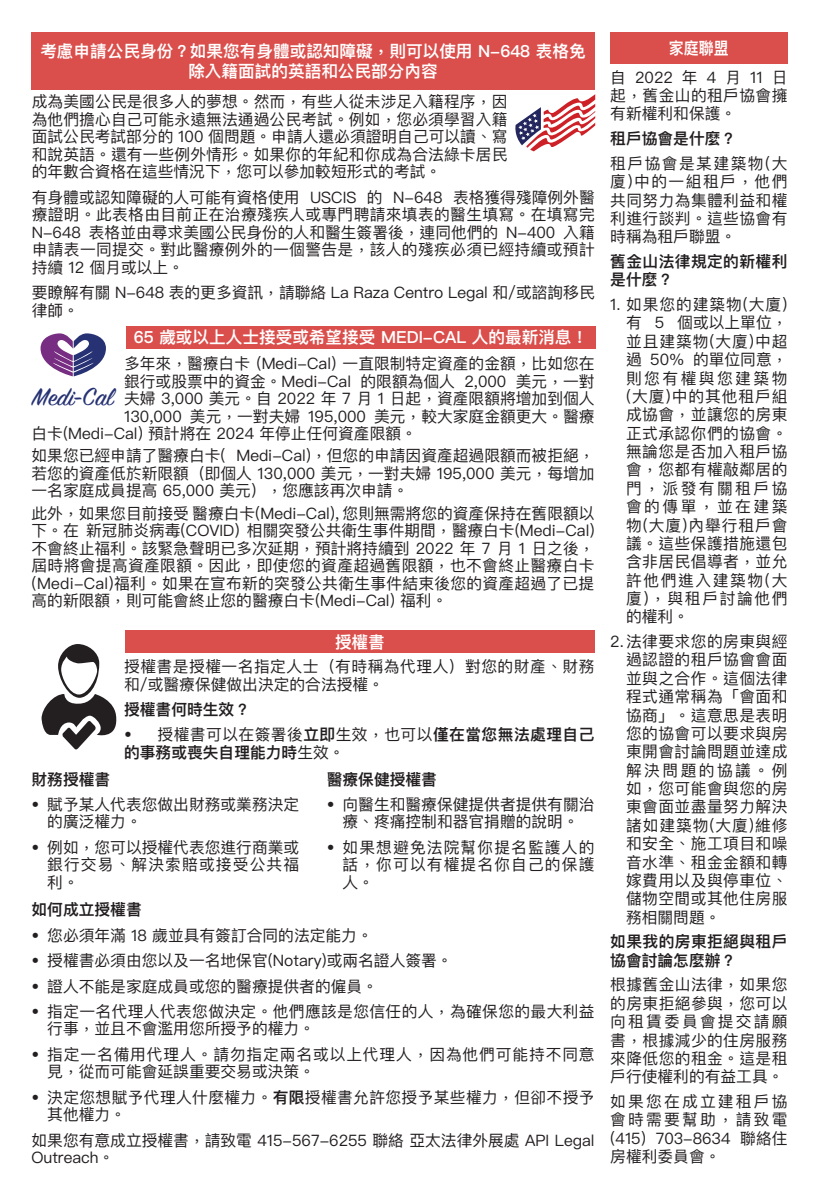
<style>
.page{position:relative;width:819px;height:1197px;background:#fff}
.page>*{position:absolute;margin:0;border:0;box-sizing:border-box;transform-origin:0 0}
.t1{font:27.39px "Sign Painter House Script";color:#273274}
.Heading{font:600 16.62px "Ping Fang HK";color:#fff}
.Heading-2{font:600 16.62px "Ping Fang HK";color:#fff;scale:.9 1}
.Main_Body{font:15.75px/18.4px "Ping Fang HK";color:#231f20;text-align:justify}
.Main_Body-2{font:15.75px/17.5px "Ping Fang HK";letter-spacing:.025em;color:#231f20}
.Main_Body-3{font:600 15.75px/17.5px "Ping Fang HK";color:#231f20}
.Main_Body-4{font:15.75px/17.5px "Ping Fang HK";letter-spacing:.055em;color:#231f20}
.Main_Body-5{font:15.75px/17.5px "Ping Fang HK";letter-spacing:.03em;color:#231f20}
.Main_Body-6{font:600 15.75px/18.4px "Ping Fang HK";letter-spacing:.025em;color:#231f20}
.s1{font-weight:400}
.s2{font-weight:600}
</style>
<div class="page">
<div style="left:610px;top:32px;width:178px;height:32px;background:#da4e4b"></div>
<div style="left:32px;top:32px;width:563px;height:58px;background:#da4e4b"></div>
<div style="left:126px;top:326px;width:470px;height:22px;background:#da4e4b"></div>
<div style="left:125px;top:631px;width:470px;height:22px;background:#da4e4b"></div>
<svg style="left:515px;top:94px;width:80px;height:57px"></svg>
<svg style="left:41px;top:333px;width:65px;height:43px"></svg>
<svg style="left:42px;top:644px;width:75px;height:106px"></svg>
<p class="Heading" style="left:40px;top:41px;width:547px">考慮申請公民身份？如果您有身體或認知障礙，則可以使用 N-648 表格免</p>
<p class="Heading-2" style="left:669px;top:38px;width:68px">家庭聯盟</p>
<p class="Heading" style="left:188px;top:61px;width:251px">除入籍面試的英語和公民部分內容</p>
<p class="Main_Body" style="left:610px;top:68px;width:179px">自2022年4月11日起，舊金山的租戶協會擁有新權利和保護。</p>
<p class="Main_Body-3" style="left:610px;top:130px;width:127px">租戶協會是什麼？</p>
<p class="Main_Body" style="left:610px;top:154px;width:179px">租戶協會是某建築物(大廈)中的一組租戶，他們共同努力為集體利益和權利進行談判。這些協會有時稱為租戶聯盟。</p>
<p class="Main_Body-6" style="left:610px;top:252px;width:179px">舊金山法律規定的新權利是什麼？</p>
<p class="Main_Body" style="left:626px;top:295px;width:163px;text-indent:-16px">1. 如果您的建築物(大廈)有 5 個或以上單位，並且建築物(大廈)中超過 50% 的單位同意，則您有權與您建築物</p>
<p class="Main_Body" style="left:626px;top:387px;width:163px">(大廈)中的其他租戶組成協會，並讓您的房東正式承認你們的協會。無論您是否加入租戶協會，您都有權敲鄰居的門，派發有關租戶協會的傳單，並在建築物(大廈)內舉行租戶會議。這些保護措施還包含非居民倡導者，並允許他們進入建築物(大廈)，與租戶討論他們的權利。</p>
<p class="Main_Body" style="left:626px;top:632px;width:163px;text-indent:-16px">2. 法律要求您的房東與經過認證的租戶協會會面並與之合作。這個法律程式通常稱為「會面和協商」。這意思是表明您的協會可以要求與房東開會討論問題並達成解決問題的協議。例如，您可能會與您的房東會面並盡量努力解決諸如建築物(大廈)維修和安全、施工項目和噪音水準、租金金額和轉嫁費用以及與停車位、儲物空間或其他住房服務相關問題。</p>
<p class="Main_Body-6" style="left:610px;top:932px;width:179px">如果我的房東拒絕與租戶協會討論怎麼辦？</p>
<p class="Main_Body" style="left:610px;top:975px;width:179px">根據舊金山法律，如果您的房東拒絕參與，您可以向租賃委員會提交請願書，根據減少的住房服務來降低您的租金。這是租戶行使權利的有益工具。</p>
<p class="Main_Body" style="left:610px;top:1092px;width:179px">如果您在成立建租戶協會時需要幫助，請致電(415) 703-8634 聯絡住房權利委員會。</p>
<p class="Main_Body" style="left:32px;top:93px;width:477px;line-height:17.5px">成為美國公民是很多人的夢想。然而，有些人從未涉足入籍程序，因為他們擔心自己可能永遠無法通過公民考試。例如，您必須學習入籍面試公民考試部分的 100 個問題。申請人還必須證明自己可以讀、寫和說英語。還有一些例外情形。如果你的年紀和你成為合法綠卡居民的年數合資格在這些情況下，您可以參加較短形式的考試。</p>
<p class="Main_Body" style="left:32px;top:188px;width:565px;line-height:17.5px">有身體或認知障礙的人可能有資格使用 USCIS 的 N-648 表格獲得殘障例外醫療證明。此表格由目前正在治療殘疾人或專門聘請來填表的醫生填寫。在填寫完N-648 表格並由尋求美國公民身份的人和醫生簽署後，連同他們的 N-400 入籍申請表一同提交。對此醫療例外的一個警告是，該人的殘疾必須已經持續或預計持續 12 個月或以上。</p>
<p class="Main_Body" style="left:32px;top:284px;width:565px;line-height:17.5px">要瞭解有關 N-648 表的更多資訊，請聯絡 La Raza Centro Legal 和/或諮詢移民律師。</p>
<p class="Heading" style="left:134px;top:327px;width:456px">65 歲或以上人士接受或希望接受 MEDI-CAL 人的最新消息！</p>
<p class="Main_Body" style="left:124px;top:354px;width:472px">多年來，醫療白卡 (Medi-Cal) 一直限制特定資產的金額，比如您在</p>
<p class="Main_Body" style="left:124px;top:372px;width:472px">銀行或股票中的資金。Medi-Cal 的限額為個人 2,000 美元，一對</p>
<p class="Main_Body" style="left:124px;top:389px;width:472px">夫婦 3,000 美元。自 2022 年 7 月 1 日起，資產限額將增加到個人</p>
<p class="Main_Body" style="left:124px;top:407px;width:472px">130,000 美元，一對夫婦 195,000 美元，較大家庭金額更大。醫療</p>
<p class="Main_Body" style="left:32px;top:424px;width:387px">白卡(Medi-Cal) 預計將在 2024 年停止任何資產限額。</p>
<p class="Main_Body" style="left:32px;top:447px;width:565px;line-height:17.5px">如果您已經申請了醫療白卡( Medi-Cal)，但您的申請因資產超過限額而被拒絕，若您的資產低於新限額（即個人 130,000 美元，一對夫婦 195,000 美元，每增加一名家庭成員提高 65,000 美元），您應該再次申請。</p>
<p class="Main_Body" style="left:32px;top:504px;width:565px;line-height:17.5px">此外，如果您目前接受醫療白卡(Medi-Cal), 您則無需將您的資產保持在舊限額以下。在新冠肺炎病毒(COVID) 相關突發公共衛生事件期間，醫療白卡(Medi-Cal)不會終止福利。該緊急聲明已多次延期，預計將持續到 2022 年 7 月 1 日之後，屆時將會提高資產限額。因此，即使您的資產超過舊限額，也不會終止醫療白卡</p>
<p class="Main_Body" style="left:32px;top:574px;width:564px;line-height:17.5px">(Medi-Cal)福利。如果在宣布新的突發公共衛生事件結束後您的資產超過了已提高的新限額，則可能會終止您的醫療白卡(Medi-Cal) 福利。</p>
<h1 class="t1" style="left:32px;top:380px;width:83px">Medi-Cal</h1>
<p class="Heading" style="left:335px;top:632px;width:51px">授權書</p>
<p class="Main_Body-5" style="left:124px;top:657px;width:472px">授權書是授權一名指定人士（有時稱為代理人）對您的財產、財務和/或醫療保健做出決定的合法授權。</p>
<p class="Main_Body-3" style="left:124px;top:700px;width:127px">授權書何時生效？</p>
<p class="Main_Body-3" style="left:124px;top:726px;width:472px"><span class="s1">• 授權書可以在簽署後</span>立即<span class="s1">生效，也可以</span>僅在當您無法處理自己的事務或喪失自理能力時<span class="s1">生效。</span></p>
<p class="Main_Body-3" style="left:327px;top:770px;width:112px">醫療保健授權書</p>
<p class="Main_Body" style="left:327px;top:795px;width:269px;line-height:17.5px;text-align:center">• 向醫生和醫療保健提供者提供有關治療、疼痛控制和器官捐贈的說明。</p>
<p class="Main_Body" style="left:343px;top:838px;width:253px;line-height:17.5px;text-indent:-16px">• 如果想避免法院幫你提名監護人的話，你可以有權提名你自己的保護人。</p>
<p class="Main_Body-3" style="left:32px;top:770px;width:80px">財務授權書</p>
<p class="Main_Body" style="left:47px;top:795px;width:253px;line-height:17.5px;text-indent:-16px">• 賦予某人代表您做出財務或業務決定的廣泛權力。</p>
<p class="Main_Body" style="left:47px;top:838px;width:253px;line-height:17.5px;text-indent:-16px">• 例如，您可以授權代表您進行商業或銀行交易、解決索賠或接受公共福利。</p>
<p class="Main_Body-3" style="left:32px;top:901px;width:112px">如何成立授權書</p>
<p class="Main_Body" style="left:32px;top:926px;width:343px">• 您必須年滿 18 歲並具有簽訂合同的法定能力。</p>
<p class="Main_Body" style="left:32px;top:951px;width:423px">• 授權書必須由您以及一名地保官(Notary)或兩名證人簽署。</p>
<p class="Main_Body" style="left:32px;top:977px;width:348px">• 證人不能是家庭成員或您的醫療提供者的僱員。</p>
<p class="Main_Body-2" style="left:47px;top:1002px;width:549px;text-indent:-16px">• 指定一名代理人代表您做決定。他們應該是您信任的人，為確保您的最大利益行事，並且不會濫用您所授予的權力。</p>
<p class="Main_Body-4" style="left:47px;top:1045px;width:549px;text-indent:-16px">• 指定一名備用代理人。請勿指定兩名或以上代理人，因為他們可能持不同意見，從而可能會延誤重要交易或決策。</p>
<p class="Main_Body-2" style="left:47px;top:1088px;width:549px;text-indent:-16px">• 決定您想賦予代理人什麼權力。<span class="s2">有限</span>授權書允許您授予某些權力，但卻不授予其他權力。</p>
<p class="Main_Body" style="left:32px;top:1131px;width:565px;line-height:17.5px">如果您有意成立授權書，請致電 415-567-6255 聯絡亞太法律外展處 API Legal<br>Outreach。</p>
</div>
